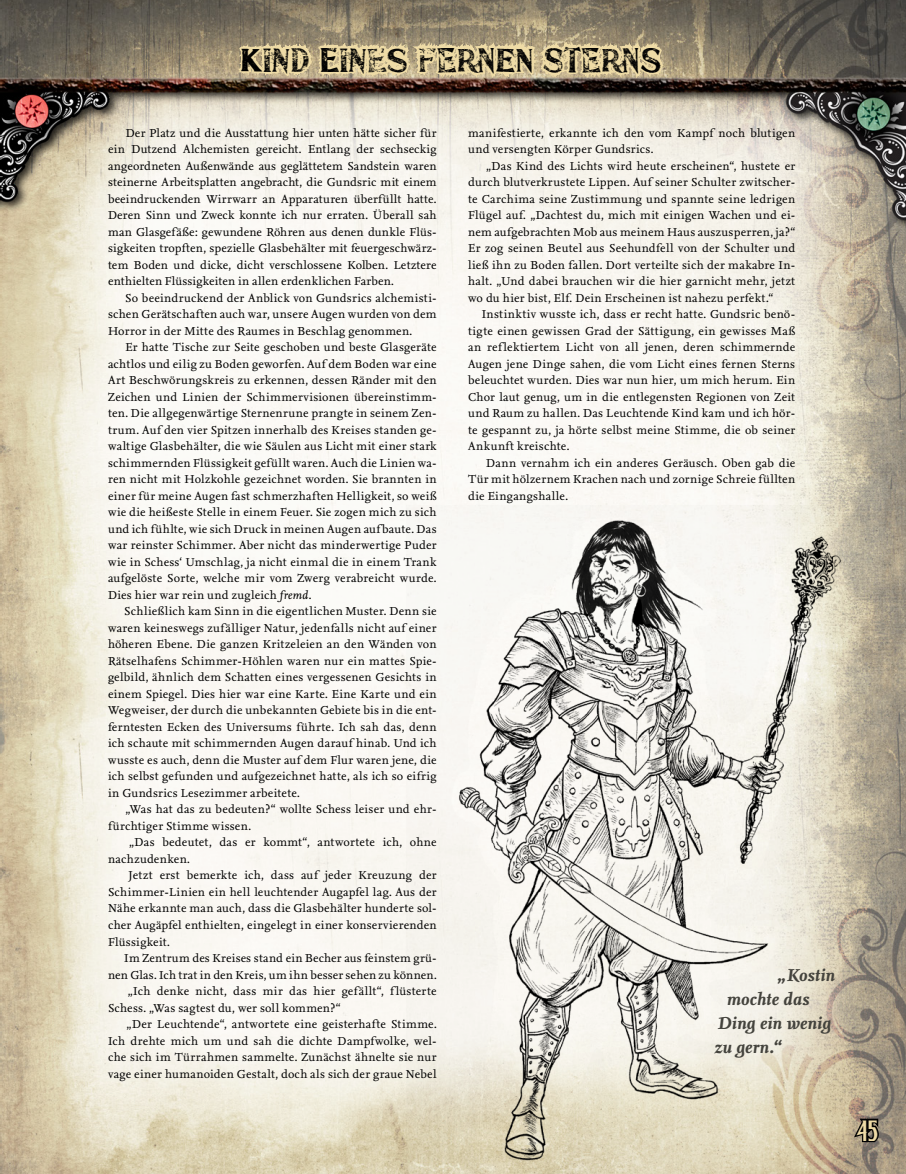
<style>
.page{position:relative;width:906px;height:1174px;background:#fff}
.page>*{position:absolute;margin:0;border:0;box-sizing:border-box;transform-origin:0 0}
.t1{font:36px "Ebenezer";color:#000}
.t2{font:28.5px "CC Treacherous Corners";color:#eedba6}
.t3{font:italic 700 18px "Nexus Serif OT";color:#44433d}
.t4{font:12px/16.5px "Nexus Serif OT";letter-spacing:.02em;color:#000;text-align:justify}
.s1{font-style:italic}
</style>
<div class="page">
<img style="left:0;top:240px;width:906px;height:934px">
<img style="left:406px;top:505px;width:457px;height:669px">
<div style="left:0;top:0;width:906px;height:240px;background:#000;opacity:.75"></div>
<svg style="left:851px;top:1112px;width:30px;height:31px"></svg>
<svg style="left:227px;top:0;width:457px;height:288px"></svg>
<h1 class="t1" style="left:240px;top:38px;width:98px">KIND EINES</h1>
<h1 class="t1" style="left:418px;top:38px;width:39px">FERNEN</h1>
<h1 class="t1" style="left:543px;top:38px;width:21px">STERNS</h1>
<p class="t4" style="left:108px;top:124px;width:330px;text-indent:18px">Der Platz und die Ausstattung hier unten hätte sicher für ein Dutzend Alchemisten gereicht. Entlang der sechseckig angeordneten Außenwände aus geglättetem Sandstein waren steinerne Arbeitsplatten angebracht, die Gundsric mit einem beeindruckenden Wirrwarr an Apparaturen überfüllt hatte.<br>Deren Sinn und Zweck konnte ich nur erraten. Überall sah man Glasgefäße: gewundene Röhren aus denen dunkle Flüs&shy;sigkeiten tropften, spezielle Glasbehälter mit feuergeschwärz&shy;tem Boden und dicke, dicht verschlossene Kolben. Letztere enthielten Flüssigkeiten in allen erdenklichen Farben.</p>
<p class="t4" style="left:108px;top:289px;width:330px;text-indent:17px">So beeindruckend der Anblick von Gundsrics alchemisti&shy;schen Gerätschaften auch war, unsere Augen wurden von dem Horror in der Mitte des Raumes in Beschlag genommen.</p>
<p class="t4" style="left:108px;top:339px;width:330px;text-indent:17px">Er hatte Tische zur Seite geschoben und beste Glasgeräte achtlos und eilig zu Boden geworfen. Auf dem Boden war eine Art Beschwörungskreis zu erkennen, dessen Ränder mit den Zeichen und Linien der Schimmervisionen übereinstimm&shy;ten. Die allgegenwärtige Sternenrune prangte in seinem Zen&shy;trum. Auf den vier Spitzen innerhalb des Kreises standen ge&shy;waltige Glasbehälter, die wie Säulen aus Licht mit einer stark schimmernden Flüssigkeit gefüllt waren. Auch die Linien wa&shy;ren nicht mit Holzkohle gezeichnet worden. Sie brannten in einer für meine Augen fast schmerzhaften Helligkeit, so weiß wie die heißeste Stelle in einem Feuer. Sie zogen mich zu sich und ich fühlte, wie sich Druck in meinen Augen auf baute. Das war reinster Schimmer. Aber nicht das minderwertige Puder wie in Schess‘ Umschlag, ja nicht einmal die in einem Trank aufgelöste Sorte, welche mir vom Zwerg verabreicht wurde.<br>Dies hier war rein und zugleich <span class="s1">fremd</span>.</p>
<p class="t4" style="left:108px;top:603px;width:330px;text-indent:16px">Schließlich kam Sinn in die eigentlichen Muster. Denn sie waren keineswegs zufälliger Natur, jedenfalls nicht auf einer höheren Ebene. Die ganzen Kritzeleien an den Wänden von Rätselhafens Schimmer-Höhlen waren nur ein mattes Spie&shy;gelbild, ähnlich dem Schatten eines vergessenen Gesichts in einem Spiegel. Dies hier war eine Karte. Eine Karte und ein Wegweiser, der durch die unbekannten Gebiete bis in die ent&shy;ferntesten Ecken des Universums führte. Ich sah das, denn ich schaute mit schimmernden Augen darauf hinab. Und ich wusste es auch, denn die Muster auf dem Flur waren jene, die ich selbst gefunden und aufgezeichnet hatte, als ich so eifrig in Gundsrics Lesezimmer arbeitete.</p>
<p class="t4" style="left:108px;top:801px;width:330px;text-indent:18px">„Was hat das zu bedeuten?“ wollte Schess leiser und ehr&shy;fürchtiger Stimme wissen.</p>
<p class="t4" style="left:108px;top:834px;width:330px;text-indent:21px">„Das bedeutet, das er kommt“, antwortete ich, ohne nachzudenken.</p>
<p class="t4" style="left:108px;top:867px;width:330px;text-indent:20px">Jetzt erst bemerkte ich, dass auf jeder Kreuzung der Schimmer-Linien ein hell leuchtender Augapfel lag. Aus der Nähe erkannte man auch, dass die Glasbehälter hunderte sol&shy;cher Augäpfel enthielten, eingelegt in einer konservierenden Flüssigkeit.</p>
<p class="t4" style="left:124px;top:949px;width:314px">Im Zentrum des Kreises stand ein Becher aus feinstem grü-</p>
<p class="t4" style="left:108px;top:966px;width:330px">nen Glas. Ich trat in den Kreis, um ihn besser sehen zu können.</p>
<p class="t4" style="left:128px;top:982px;width:310px">„Ich denke nicht, dass mir das hier gefällt“, f lüsterte</p>
<p class="t4" style="left:108px;top:999px;width:234px">Schess. „Was sagtest du, wer soll kommen?“</p>
<p class="t4" style="left:127px;top:1015px;width:311px">„Der Leuchtende“, antwortete eine geisterhafte Stimme.</p>
<p class="t4" style="left:108px;top:1032px;width:330px">Ich drehte mich um und sah die dichte Dampfwolke, wel-</p>
<p class="t4" style="left:108px;top:1048px;width:330px">che sich im Türrahmen sammelte. Zunächst ähnelte sie nur</p>
<p class="t4" style="left:108px;top:1065px;width:330px">vage einer humanoiden Gestalt, doch als sich der graue Nebel</p>
<p class="t4" style="left:468px;top:124px;width:328px">manifestierte, erkannte ich den vom Kampf noch blutigen und versengten Körper Gundsrics.</p>
<p class="t4" style="left:468px;top:157px;width:329px;text-indent:18px">„Das Kind des Lichts wird heute erscheinen“, hustete er durch blutverkrustete Lippen. Auf seiner Schulter zwitscher&shy;te Carchima seine Zustimmung und spannte seine ledrigen Flügel auf. „Dachtest du, mich mit einigen Wachen und ei&shy;nem aufgebrachten Mob aus meinem Haus auszusperren, ja?“ Er zog seinen Beutel aus Seehundfell von der Schulter und ließ ihn zu Boden fallen. Dort verteilte sich der makabre In&shy;halt. „Und dabei brauchen wir die hier garnicht mehr, jetzt wo du hier bist, Elf. Dein Erscheinen ist nahezu perfekt.“</p>
<p class="t4" style="left:468px;top:306px;width:329px;text-indent:14px">Instinktiv wusste ich, dass er recht hatte. Gundsric benö&shy;tigte einen gewissen Grad der Sättigung, ein gewisses Maß an ref lektiertem Licht von all jenen, deren schimmernde Augen jene Dinge sahen, die vom Licht eines fernen Sterns beleuchtet wurden. Dies war nun hier, um mich herum. Ein Chor laut genug, um in die entlegensten Regionen von Zeit und Raum zu hallen. Das Leuchtende Kind kam und ich hör&shy;te gespannt zu, ja hörte selbst meine Stimme, die ob seiner Ankunft kreischte.</p>
<p class="t4" style="left:468px;top:454px;width:329px;text-indent:18px">Dann vernahm ich ein anderes Geräusch. Oben gab die Tür mit hölzernem Krachen nach und zornige Schreie füllten die Eingangshalle.</p>
<h3 class="t3" style="left:777px;top:963px;width:59px">„Kostin</h3>
<h3 class="t3" style="left:726px;top:987px;width:84px">mochte das</h3>
<h3 class="t3" style="left:717px;top:1011px;width:115px">Ding ein wenig</h3>
<h3 class="t3" style="left:714px;top:1035px;width:69px">zu gern.“</h3>
<h2 class="t2" style="left:856px;top:1113px;width:23px">45</h2>
</div>
